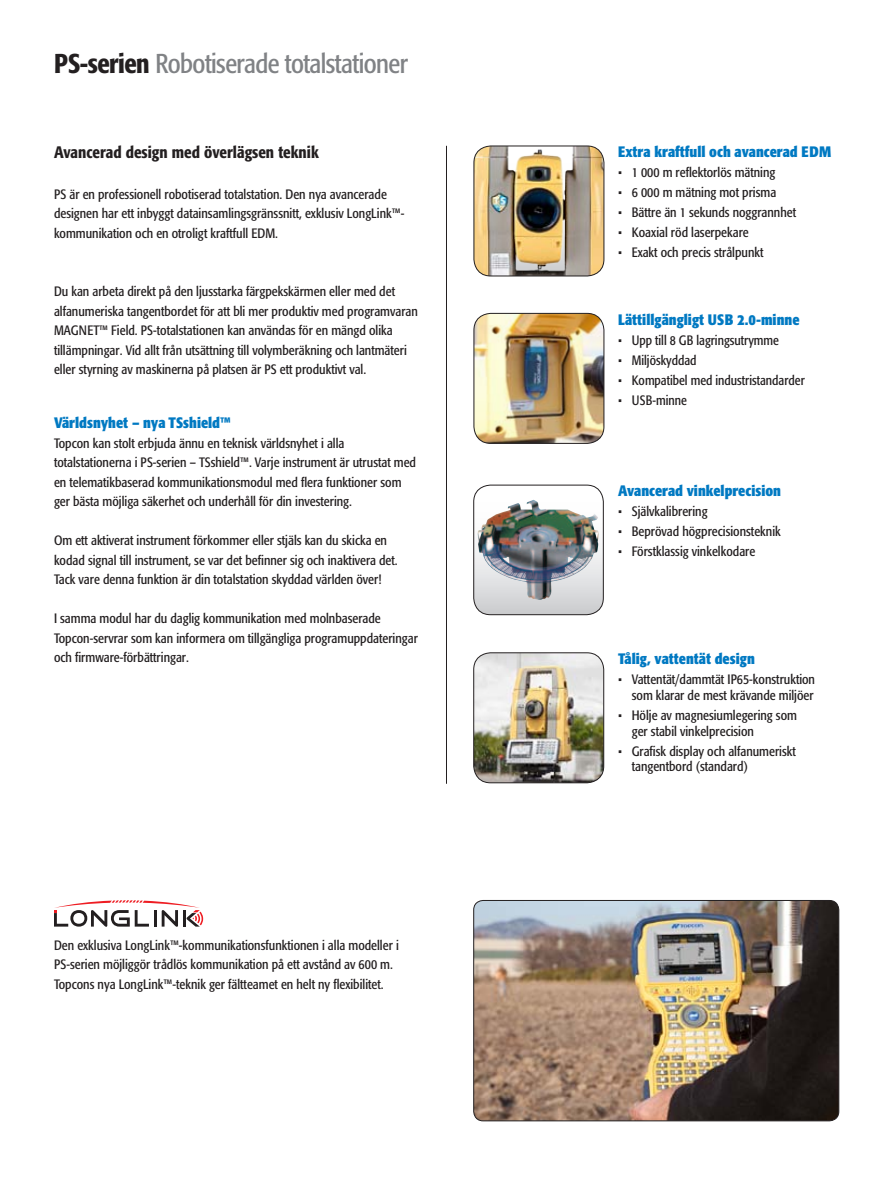
<style>
.page{position:relative;width:893px;height:1188px;background:#fff}
.page>*{position:absolute;margin:0;border:0;box-sizing:border-box;transform-origin:0 0}
.t1{font:condensed 27px "Formata Pro";letter-spacing:-.02em;color:#808285}
.t2{font:500 condensed 16.5px "Formata Pro";color:#231f20}
.t3{font:700 condensed 15px "Formata Pro";color:#0079c2}
.t4{font:condensed 13.5px/19.5px "Formata Pro";color:#231f20}
.s1{font-weight:500;color:#231f20}
</style>
<div class="page">
<hr style="left:446px;top:146px;width:1px;height:638px;background:#231f20">
<svg style="left:54px;top:900px;width:149px;height:27px"></svg>
<img style="left:474px;top:313px;width:130px;height:130px">
<div style="left:474px;top:313px;width:130px;height:131px;border:1px solid #231f20;border-radius:17px"></div>
<img style="left:474px;top:653px;width:130px;height:130px">
<div style="left:473px;top:653px;width:131px;height:130px;border:1px solid #231f20;border-radius:17px"></div>
<img style="left:474px;top:146px;width:130px;height:130px">
<div style="left:474px;top:146px;width:130px;height:130px;border:1px solid #231f20;border-radius:17px"></div>
<img style="left:475px;top:900px;width:364px;height:221px">
<div style="left:473px;top:900px;width:366px;height:221px;border:1px solid #231f20;border-radius:10px"></div>
<svg style="left:474px;top:485px;width:129px;height:130px"></svg>
<div style="left:473px;top:485px;width:130px;height:130px;border:1px solid #231f20;border-radius:17px"></div>
<img style="left:477px;top:500px;width:123px;height:100px">
<h1 class="t1" style="left:54px;top:46px;width:356px"><span class="s1">PS-serien</span> Robotiserade totalstationer</h1>
<p class="t2" style="left:54px;top:142px;width:266px">Avancerad design med överlägsen teknik</p>
<p class="t4" style="left:54px;top:184px;width:352px">PS är en professionell robotiserad totalstation. Den nya avancerade designen har ett inbyggt datainsamlingsgränssnitt, exklusiv LongLink™- kommunikation och en otroligt kraftfull EDM.</p>
<p class="t4" style="left:54px;top:282px;width:365px">Du kan arbeta direkt på den ljusstarka färgpekskärmen eller med det alfanumeriska tangentbordet för att bli mer produktiv med programvaran MAGNET™ Field. PS-totalstationen kan användas för en mängd olika tillämpningar. Vid allt från utsättning till volymberäkning och lantmäteri eller styrning av maskinerna på platsen är PS ett produktivt val.</p>
<p class="t3" style="left:54px;top:413px;width:178px">Världsnyhet – nya TSshield™</p>
<p class="t4" style="left:54px;top:433px;width:364px">Topcon kan stolt erbjuda ännu en teknisk världsnyhet i alla totalstationerna i PS-serien – TSshield™. Varje instrument är utrustat med en telematikbaserad kommunikationsmodul med flera funktioner som ger bästa möjliga säkerhet och underhåll för din investering.</p>
<p class="t4" style="left:54px;top:531px;width:345px">Om ett aktiverat instrument förkommer eller stjäls kan du skicka en kodad signal till instrument, se var det befinner sig och inaktivera det.<br>Tack vare denna funktion är din totalstation skyddad världen över!</p>
<p class="t4" style="left:54px;top:609px;width:365px">I samma modul har du daglig kommunikation med molnbaserade<br>Topcon-servrar som kan informera om tillgängliga programuppdateringar och firmware-förbättringar.</p>
<p class="t4" style="left:54px;top:935px;width:346px">Den exklusiva LongLink™-kommunikationsfunktionen i alla modeller i<br>PS-serien möjliggör trådlös kommunikation på ett avstånd av 600 m.<br>Topcons nya LongLink™-teknik ger fältteamet en helt ny flexibilitet.</p>
<p class="t3" style="left:618px;top:142px;width:214px">Extra kraftfull och avancerad EDM</p>
<p class="t4" style="left:618px;top:163px;width:159px">• 1 000 m reflektorlös mätning</p>
<p class="t4" style="left:618px;top:183px;width:159px">• 6 000 m mätning mot prisma</p>
<p class="t4" style="left:618px;top:203px;width:179px">• Bättre än 1 sekunds noggrannhet</p>
<p class="t4" style="left:618px;top:223px;width:132px">• Koaxial röd laserpekare</p>
<p class="t4" style="left:618px;top:243px;width:147px">• Exakt och precis strålpunkt</p>
<p class="t3" style="left:618px;top:310px;width:183px">Lättillgängligt USB 2.0-minne</p>
<p class="t4" style="left:618px;top:330px;width:162px">• Upp till 8 GB lagringsutrymme</p>
<p class="t4" style="left:618px;top:350px;width:80px">• Miljöskyddad</p>
<p class="t4" style="left:618px;top:370px;width:188px">• Kompatibel med industristandarder</p>
<p class="t4" style="left:618px;top:391px;width:70px">• USB-minne</p>
<p class="t3" style="left:618px;top:481px;width:164px">Avancerad vinkelprecision</p>
<p class="t4" style="left:618px;top:502px;width:91px">• Självkalibrering</p>
<p class="t4" style="left:618px;top:522px;width:164px">• Beprövad högprecisionsteknik</p>
<p class="t4" style="left:618px;top:542px;width:139px">• Förstklassig vinkelkodare</p>
<p class="t3" style="left:618px;top:649px;width:138px">Tålig, vattentät design</p>
<p class="t4" style="left:618px;top:671px;width:198px;line-height:15.8px;text-align:right">• Vattentät/dammtät IP65-konstruktion som klarar de mest krävande miljöer</p>
<p class="t4" style="left:632px;top:707px;width:167px;line-height:15.8px;text-indent:-14px">• Hölje av magnesiumlegering som ger stabil vinkelprecision</p>
<p class="t4" style="left:632px;top:743px;width:166px;line-height:15.8px;text-indent:-14px">• Grafisk display och alfanumeriskt tangentbord (standard)</p>
</div>
